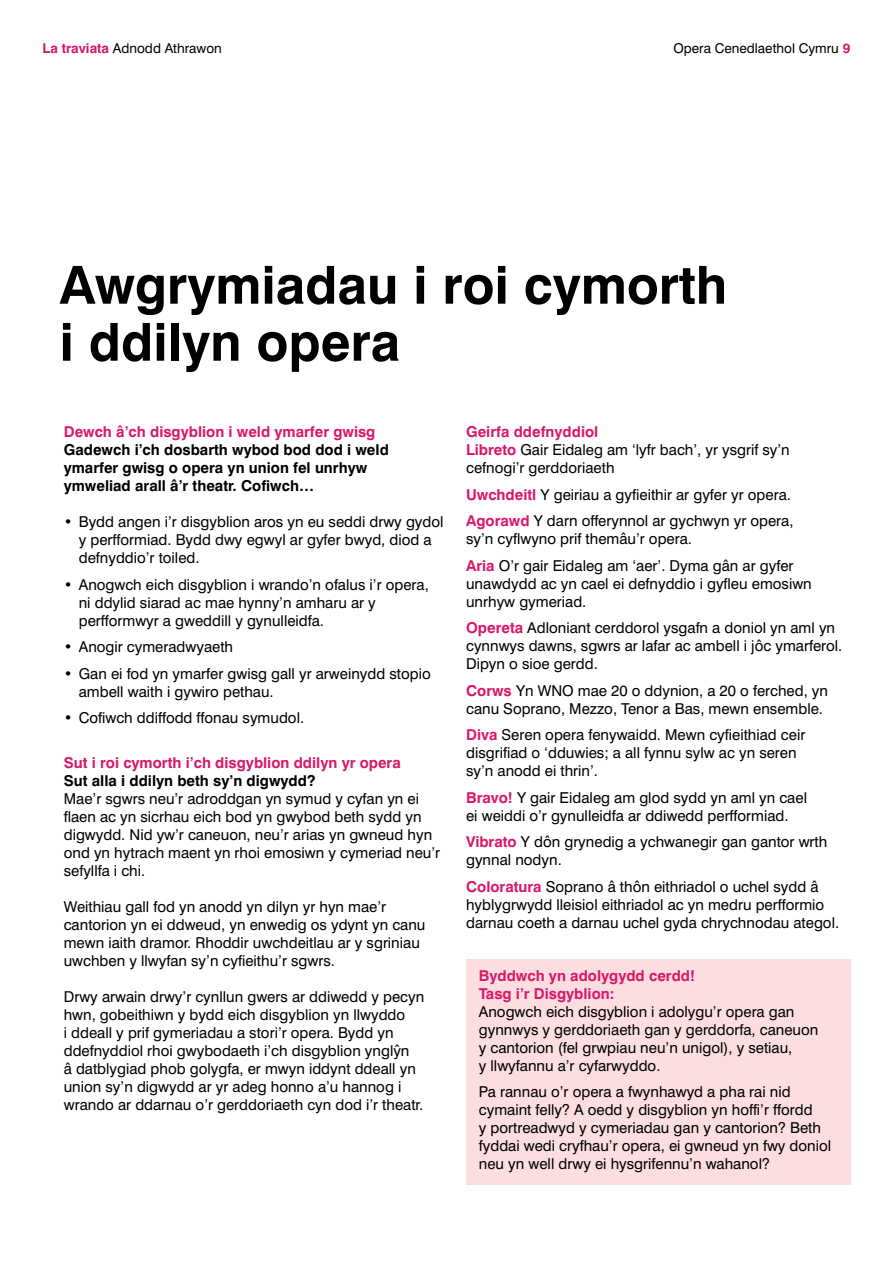
<style>
.page{position:relative;width:893px;height:1263px;background:#fff}
.page>*{position:absolute;margin:0;border:0;box-sizing:border-box;transform-origin:0 0}
.t1{font:700 52.5px/57px "Swiss 721 BT";color:#000}
.t2{font:15px/18px "Swiss 721 BT";color:#000}
.t3{font:700 15px/18px "Swiss 721 BT";color:#000}
.t4{font:700 15px/18px "Swiss 721 BT";color:#da186a}
.t5{font:13.5px "Swiss 721 BT";color:#000}
.s1{font-weight:700;color:#da186a}
</style>
<div class="page">
<div style="left:466px;top:959px;width:384px;height:225px;background:#fcdee0"></div>
<p class="t5" style="left:43px;top:40px;width:181px"><span class="s1">La traviata</span> Adnodd Athrawon</p>
<p class="t5" style="left:673px;top:40px;width:178px">Opera Cenedlaethol Cymru <span class="s1">9</span></p>
<h1 class="t1" style="left:60px;top:256px;width:669px">Awgrymiadau i roi cymorth i ddilyn opera</h1>
<p class="t4" style="left:64px;top:423px;width:313px">Dewch â’ch disgyblion i weld ymarfer gwisg</p>
<p class="t3" style="left:64px;top:441px;width:327px">Gadewch i’ch dosbarth wybod bod dod i weld ymarfer gwisg o opera yn union fel unrhyw ymweliad arall â’r theatr. Cofiwch…</p>
<p class="t2" style="left:79px;top:513px;width:366px;text-indent:-15px">• Bydd angen i’r disgyblion aros yn eu seddi drwy gydol y perfformiad. Bydd dwy egwyl ar gyfer bwyd, diod a defnyddio’r toiled.</p>
<p class="t2" style="left:79px;top:575px;width:352px;text-indent:-15px">• Anogwch eich disgyblion i wrando’n ofalus i’r opera, ni ddylid siarad ac mae hynny’n amharu ar y perfformwyr a gweddill y gynulleidfa.</p>
<p class="t2" style="left:64px;top:638px;width:171px">• Anogir cymeradwyaeth</p>
<p class="t2" style="left:79px;top:664px;width:353px;text-indent:-15px">• Gan ei fod yn ymarfer gwisg gall yr arweinydd stopio ambell waith i gywiro pethau.</p>
<p class="t2" style="left:64px;top:709px;width:242px">• Cofiwch ddiffodd ffonau symudol.</p>
<p class="t4" style="left:64px;top:753px;width:338px">Sut i roi cymorth i’ch disgyblion ddilyn yr opera</p>
<p class="t3" style="left:64px;top:771px;width:253px">Sut alla i ddilyn beth sy’n digwydd?</p>
<p class="t2" style="left:64px;top:789px;width:378px">Mae’r sgwrs neu’r adroddgan yn symud y cyfan yn ei flaen ac yn sicrhau eich bod yn gwybod beth sydd yn digwydd. Nid yw’r caneuon, neu’r arias yn gwneud hyn ond yn hytrach maent yn rhoi emosiwn y cymeriad neu’r sefyllfa i chi.</p>
<p class="t2" style="left:64px;top:897px;width:363px">Weithiau gall fod yn anodd yn dilyn yr hyn mae’r cantorion yn ei ddweud, yn enwedig os ydynt yn canu mewn iaith dramor. Rhoddir uwchdeitlau ar y sgriniau uwchben y llwyfan sy’n cyfieithu’r sgwrs.</p>
<p class="t2" style="left:64px;top:987px;width:362px">Drwy arwain drwy’r cynllun gwers ar ddiwedd y pecyn hwn, gobeithiwn y bydd eich disgyblion yn llwyddo<br>i ddeall y prif gymeriadau a stori’r opera. Bydd yn ddefnyddiol rhoi gwybodaeth i’ch disgyblion ynglyˆn<br>â datblygiad phob golygfa, er mwyn iddynt ddeall yn union sy’n digwydd ar yr adeg honno a’u hannog i wrando ar ddarnau o’r gerddoriaeth cyn dod i’r theatr.</p>
<p class="t2" style="left:466px;top:423px;width:325px"><span class="s1">Geirfa ddefnyddiol<br>Libreto</span> Gair Eidaleg am ‘lyfr bach’, yr ysgrif sy’n cefnogi’r gerddoriaeth</p>
<p class="t2" style="left:466px;top:481px;width:329px;line-height:26.5px"><span class="s1">Uwchdeitl</span> Y geiriau a gyfieithir ar gyfer yr opera.<br><span class="s1">Agorawd</span> Y darn offerynnol ar gychwyn yr opera,</p>
<p class="t2" style="left:466px;top:526px;width:329px;line-height:26.5px">sy’n cyflwyno prif themâu’r opera.<br><span class="s1">Aria</span> O’r gair Eidaleg am ‘aer’. Dyma gân ar gyfer</p>
<p class="t2" style="left:466px;top:574px;width:347px">unawdydd ac yn cael ei defnyddio i gyfleu emosiwn unrhyw gymeriad.</p>
<p class="t2" style="left:466px;top:619px;width:378px"><span class="s1">Opereta</span> Adloniant cerddorol ysgafn a doniol yn aml yn cynnwys dawns, sgwrs ar lafar ac ambell i jôc ymarferol.<br>Dipyn o sioe gerdd.</p>
<p class="t2" style="left:466px;top:681px;width:363px"><span class="s1">Corws</span> Yn WNO mae 20 o ddynion, a 20 o ferched, yn canu Soprano, Mezzo, Tenor a Bas, mewn ensemble.</p>
<p class="t2" style="left:466px;top:726px;width:341px"><span class="s1">Diva</span> Seren opera fenywaidd. Mewn cyfieithiad ceir disgrifiad o ‘dduwies; a all fynnu sylw ac yn seren sy’n anodd ei thrin’.</p>
<p class="t2" style="left:466px;top:788px;width:342px"><span class="s1">Bravo!</span> Y gair Eidaleg am glod sydd yn aml yn cael ei weiddi o’r gynulleidfa ar ddiwedd perfformiad.</p>
<p class="t2" style="left:466px;top:833px;width:363px"><span class="s1">Vibrato</span> Y dôn grynedig a ychwanegir gan gantor wrth gynnal nodyn.</p>
<p class="t2" style="left:466px;top:877px;width:375px"><span class="s1">Coloratura</span> Soprano â thôn eithriadol o uchel sydd â hyblygrwydd lleisiol eithriadol ac yn medru perfformio darnau coeth a darnau uchel gyda chrychnodau ategol.</p>
<p class="t4" style="left:479px;top:966px;width:218px">Byddwch yn adolygydd cerdd!<br>Tasg i’r Disgyblion:</p>
<p class="t2" style="left:479px;top:1002px;width:341px">Anogwch eich disgyblion i adolygu’r opera gan gynnwys y gerddoriaeth gan y gerddorfa, caneuon y cantorion (fel grwpiau neu’n unigol), y setiau,<br>y llwyfannu a’r cyfarwyddo.</p>
<p class="t2" style="left:479px;top:1083px;width:354px">Pa rannau o’r opera a fwynhawyd a pha rai nid cymaint felly? A oedd y disgyblion yn hoffi’r ffordd<br>y portreadwyd y cymeriadau gan y cantorion? Beth fyddai wedi cryfhau’r opera, ei gwneud yn fwy doniol neu yn well drwy ei hysgrifennu’n wahanol?</p>
</div>
